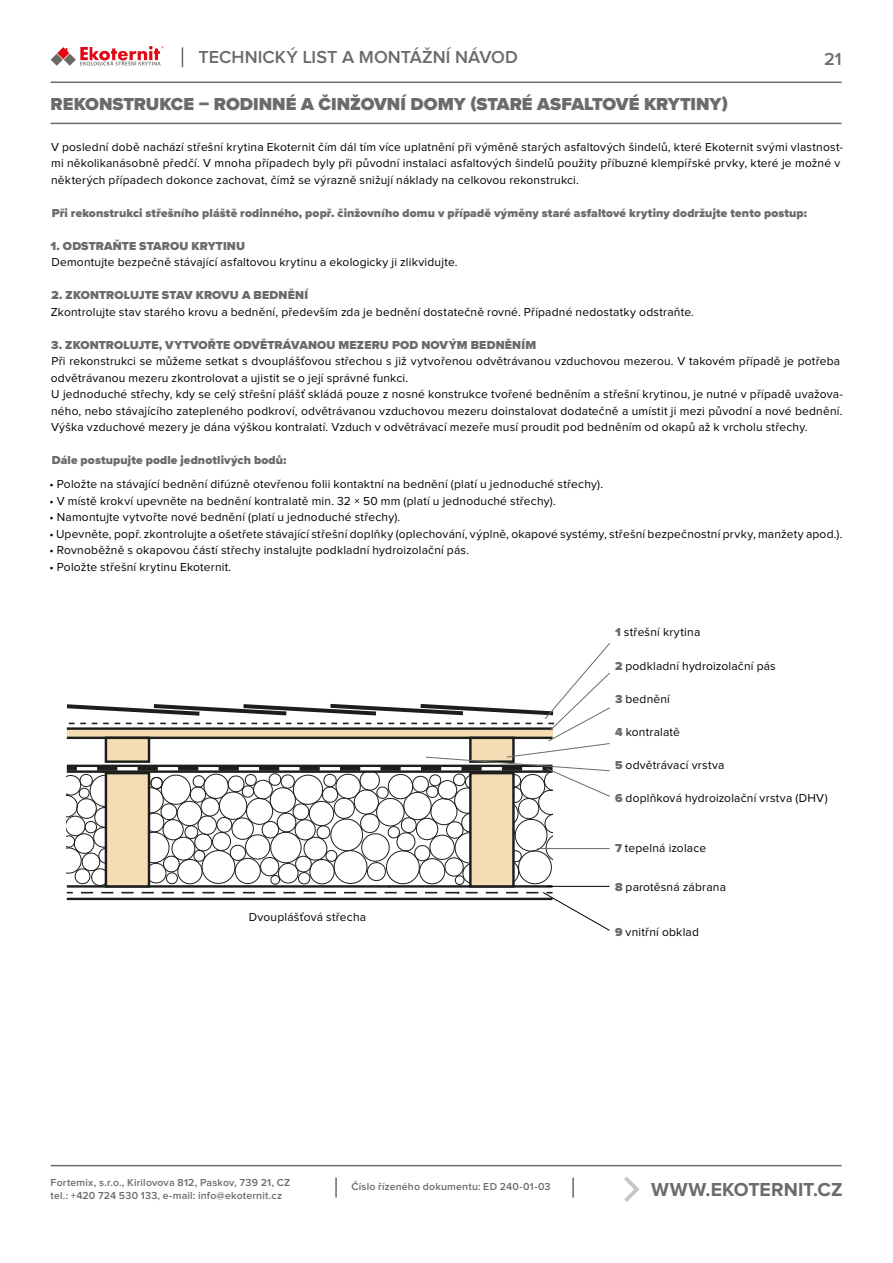
<style>
.page{position:relative;width:893px;height:1263px;background:#fff}
.page>*{position:absolute;margin:0;border:0;box-sizing:border-box;transform-origin:0 0}
.t1{font:700 19.5px "Proxima Nova";letter-spacing:.005em;color:#6e6a6a}
.t2{font:900 18px "Proxima Nova";color:#6e6a6a}
.t3{font:600 18px "Proxima Nova";letter-spacing:.005em;color:#6e6a6a}
.t4{font:12px/16.5px "Proxima Nova";letter-spacing:.015em;color:#000}
.t5{font:900 12px "Proxima Nova";letter-spacing:.01em;color:#6e6a6a}
.t6{font:600 10.5px/12.8px "Proxima Nova";letter-spacing:.02em;color:#6e6a6a}
.s1{font-weight:900;color:#6e6a6a}
</style>
<div class="page">
<hr style="left:51px;top:123px;width:790px;height:1px;background:#6e6a6a">
<hr style="left:51px;top:82px;width:790px;height:1px;background:#6e6a6a">
<img style="left:87px;top:61px;width:74px;height:5px">
<img style="left:80px;top:46px;width:80px;height:14px">
<svg style="left:51px;top:47px;width:25px;height:19px"></svg>
<svg style="left:182px;top:47px;width:1px;height:20px"></svg>
<hr style="left:335px;top:1177px;width:2px;height:20px;background:#6c6a68">
<hr style="left:572px;top:1177px;width:2px;height:20px;background:#6c6a68">
<svg style="left:624px;top:1176px;width:16px;height:26px"></svg>
<hr style="left:51px;top:1165px;width:790px;height:1px;background:#6e6a6a">
<svg style="left:66px;top:643px;width:544px;height:288px"></svg>
<hr style="left:537px;top:848px;width:73px;height:1px;background:#6c6a68">
<h2 class="t3" style="left:199px;top:49px;width:321px">TECHNICKÝ LIST A MONTÁŽNÍ NÁVOD</h2>
<h2 class="t3" style="left:824px;top:51px;width:19px">21</h2>
<h2 class="t2" style="left:51px;top:91px;width:679px">REKONSTRUKCE – RODINNÉ A ČINŽOVNÍ DOMY (STARÉ ASFALTOVÉ KRYTINY)</h2>
<p class="t4" style="left:51px;top:139px;width:794px">V poslední době nachází střešní krytina Ekoternit čím dál tím více uplatnění při výměně starých asfaltových šindelů, které Ekoternit svými vlastnost&shy;mi několikanásobně předčí. V mnoha případech byly při původní instalaci asfaltových šindelů použity příbuzné klempířské prvky, které je možné v některých případech dokonce zachovat, čímž se výrazně snižují náklady na celkovou rekonstrukci.</p>
<p class="t5" style="left:52px;top:204px;width:757px">Při rekonstrukci střešního pláště rodinného, popř. činžovního domu v případě výměny staré asfaltové krytiny dodržujte tento postup:</p>
<p class="t5" style="left:50px;top:237px;width:196px">1. ODSTRAŇTE STAROU KRYTINU</p>
<p class="t4" style="left:51px;top:254px;width:408px">Demontujte bezpečně stávající asfaltovou krytinu a ekologicky ji zlikvidujte.</p>
<p class="t5" style="left:51px;top:286px;width:258px">2. ZKONTROLUJTE STAV KROVU A BEDNĚNÍ</p>
<p class="t4" style="left:51px;top:304px;width:645px">Zkontrolujte stav starého krovu a bednění, především zda je bednění dostatečně rovné. Případné nedostatky odstraňte.</p>
<p class="t5" style="left:51px;top:336px;width:486px">3. ZKONTROLUJTE, VYTVOŘTE ODVĚTRÁVANOU MEZERU POD NOVÝM BEDNĚNÍM</p>
<p class="t4" style="left:51px;top:353px;width:794px">Při rekonstrukci se můžeme setkat s dvouplášťovou střechou s již vytvořenou odvětrávanou vzduchovou mezerou. V takovém případě je potřeba odvětrávanou mezeru zkontrolovat a ujistit se o její správné funkci.<br>U jednoduché střechy, kdy se celý střešní plášť skládá pouze z nosné konstrukce tvořené bedněním a střešní krytinou, je nutné v případě uvažova&shy;ného, nebo stávajícího zatepleného podkroví, odvětrávanou vzduchovou mezeru doinstalovat dodatečně a umístit ji mezi původní a nové bednění.<br>Výška vzduchové mezery je dána výškou kontralatí. Vzduch v odvětrávací mezeře musí proudit pod bedněním od okapů až k vrcholu střechy.</p>
<p class="t5" style="left:52px;top:451px;width:236px">Dále postupujte podle jednotlivých bodů:</p>
<p class="t4" style="left:49px;top:476px;width:555px">• Položte na stávající bednění difúzně otevřenou folii kontaktní na bednění (platí u jednoduché střechy).</p>
<p class="t4" style="left:49px;top:493px;width:508px">• V místě krokví upevněte na bednění kontralatě min. 32 × 50 mm (platí u jednoduché střechy).</p>
<p class="t4" style="left:49px;top:509px;width:352px">• Namontujte vytvořte nové bednění (platí u jednoduché střechy).</p>
<p class="t4" style="left:49px;top:526px;width:795px">• Upevněte, popř. zkontrolujte a ošetřete stávající střešní doplňky (oplechování, výplně, okapové systémy, střešní bezpečnostní prvky, manžety apod.).</p>
<p class="t4" style="left:49px;top:542px;width:421px">• Rovnoběžně s okapovou částí střechy instalujte podkladní hydroizolační pás.</p>
<p class="t4" style="left:49px;top:559px;width:184px">• Položte střešní krytinu Ekoternit.</p>
<p class="t4" style="left:249px;top:909px;width:119px">Dvouplášťová střecha</p>
<p class="t4" style="left:615px;top:624px;width:87px"><span class="s1">1</span> střešní krytina</p>
<p class="t4" style="left:615px;top:658px;width:162px"><span class="s1">2</span> podkladní hydroizolační pás</p>
<p class="t4" style="left:615px;top:691px;width:56px"><span class="s1">3</span> bednění</p>
<p class="t4" style="left:615px;top:724px;width:66px"><span class="s1">4</span> kontralatě</p>
<p class="t4" style="left:615px;top:757px;width:111px"><span class="s1">5</span> odvětrávací vrstva</p>
<p class="t4" style="left:615px;top:790px;width:214px"><span class="s1">6</span> doplňková hydroizolační vrstva (DHV)</p>
<p class="t4" style="left:615px;top:840px;width:93px"><span class="s1">7</span> tepelná izolace</p>
<p class="t4" style="left:615px;top:879px;width:113px"><span class="s1">8</span> parotěsná zábrana</p>
<p class="t4" style="left:615px;top:924px;width:85px"><span class="s1">9</span> vnitřní obklad</p>
<p class="t6" style="left:51px;top:1176px;width:241px">Fortemix, s.r.o., Kirilovova 812, Paskov, 739 21, CZ tel.: +420 724 530 133, e-mail: info@ekoternit.cz</p>
<p class="t6" style="left:351px;top:1181px;width:201px">Číslo řízeného dokumentu: ED 240-01-03</p>
<h1 class="t1" style="left:651px;top:1181px;width:193px">WWW.EKOTERNIT.CZ</h1>
</div>
